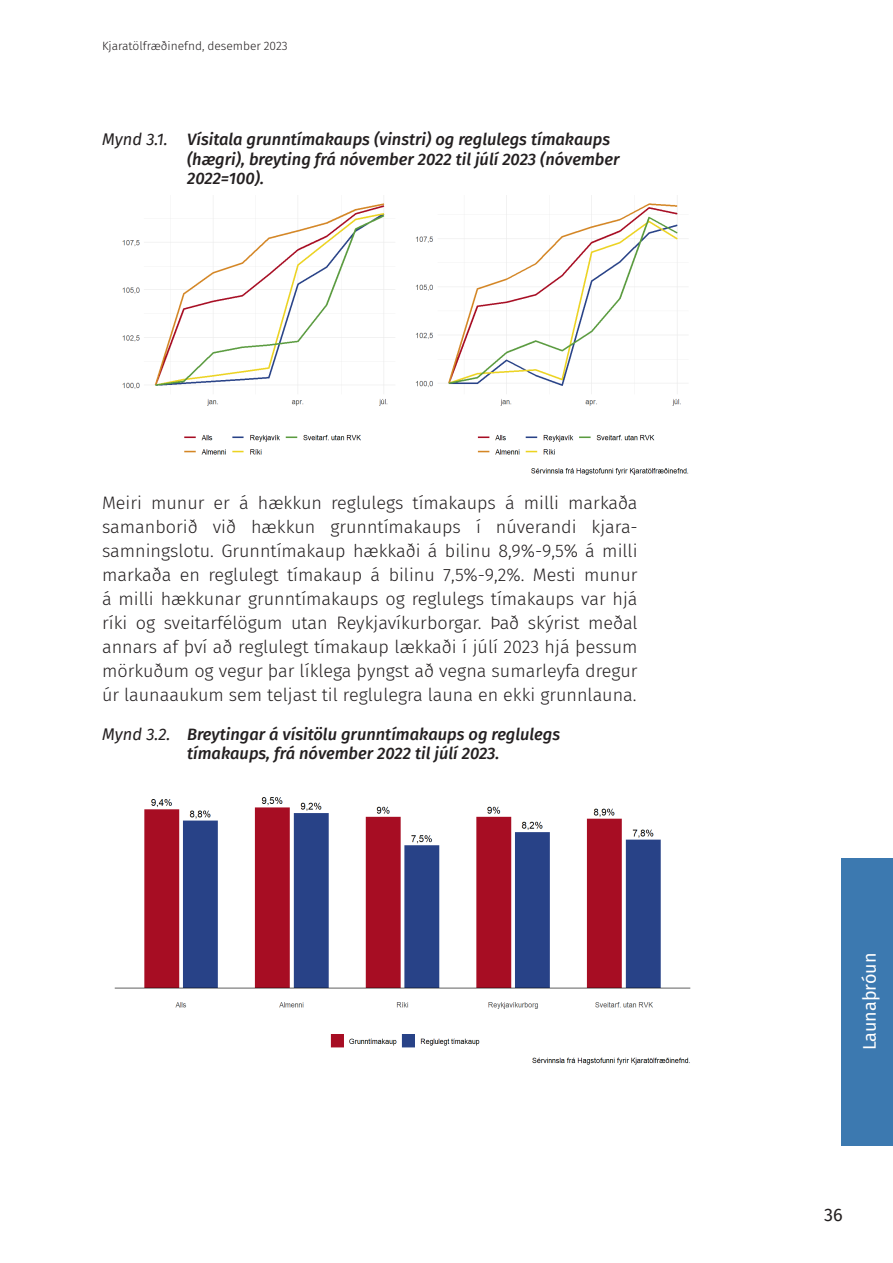
<style>
.page{position:relative;width:893px;height:1263px;background:#fff}
.page>*{position:absolute;margin:0;border:0;box-sizing:border-box;transform-origin:0 0}
._2_efnisgrein{font:300 18px/24px "Fira Sans";color:#231f20;text-align:justify}
.t1{font:18px "Fira Sans";color:#231f20}
.t2{font:17.85px "Fira Sans";color:#fff}
.Myndatexti{font:italic 500 16.5px/19.5px "Fira Sans";color:#231f20}
.t3{font:300 12px "Fira Sans";color:#231f20}
.s1{font-weight:400}
</style>
<div class="page">
<div style="left:842px;top:858px;width:51px;height:287px;background:#3c79b0"></div>
<img style="left:122px;top:195px;width:567px;height:280px">
<img style="left:114px;top:797px;width:577px;height:268px">
<p class="t3" style="left:102px;top:37px;width:187px">Kjaratölfræðinefnd, desember 2023</p>
<p class="Myndatexti" style="left:187px;top:129px;width:434px;text-indent:-85px"><span class="s1">Mynd 3.1.</span> Vísitala grunntímakaups (vinstri) og reglulegs tímakaups (hægri), breyting frá nóvember 2022 til júlí 2023 (nóvember<br>2022=100).</p>
<p class="_2_efnisgrein" style="left:102px;top:491px;width:537px">Meiri munur er á hækkun reglulegs tímakaups á milli markaða samanborið við hækkun grunntímakaups í núverandi kjara&shy;samningslotu. Grunntímakaup hækkaði á bilinu 8,9%-9,5% á milli markaða en reglulegt tímakaup á bilinu 7,5%-9,2%. Mesti munur á milli hækkunar grunntímakaups og reglulegs tímakaups var hjá ríki og sveitarfélögum utan Reykjavíkurborgar. Það skýrist meðal annars af því að reglulegt tímakaup lækkaði í júlí 2023 hjá þessum mörkuðum og vegur þar líklega þyngst að vegna sumarleyfa dregur úr launaaukum sem teljast til reglulegra launa en ekki grunnlauna.</p>
<p class="Myndatexti" style="left:187px;top:723px;width:374px;text-indent:-85px"><span class="s1">Mynd 3.2.</span> Breytingar á vísitölu grunntímakaups og reglulegs tímakaups, frá nóvember 2022 til júlí 2023.</p>
<p class="t2" style="left:856px;top:1050px;width:99px;rotate:-90deg">Launaþróun</p>
<p class="t1" style="left:824px;top:1201px;width:20px">36</p>
</div>
